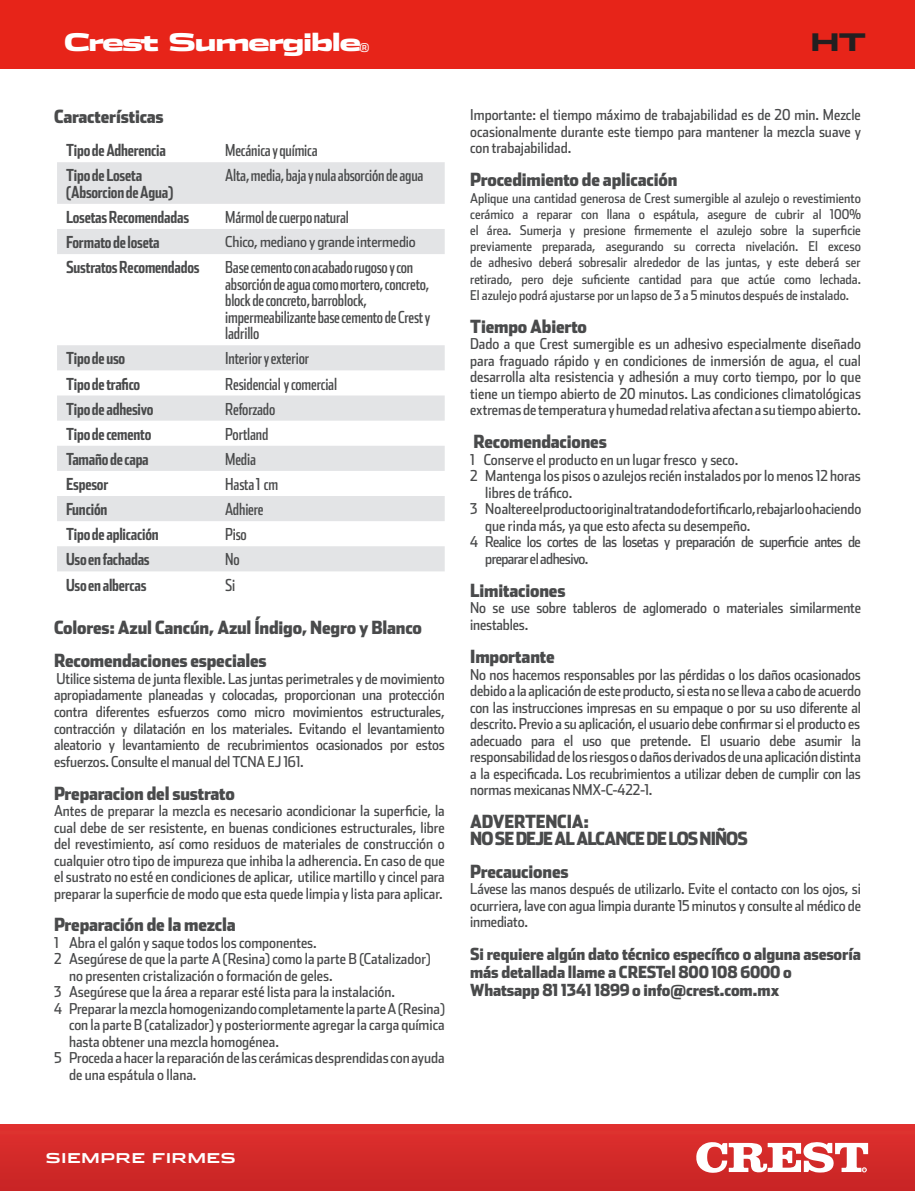
<style>
.page{position:relative;width:915px;height:1191px;background:#fff}
.page>*{position:absolute;margin:0;border:0;box-sizing:border-box;transform-origin:0 0}
.t1{font:900 24px "Stainless Ext";letter-spacing:-.075em;color:#fff}
.t2{font:900 24px "Stainless Ext";color:#231f20}
.t3{font:900 18px/33px "Stainless Cond";letter-spacing:-.01em;color:#494a4b}
.t4{font:900 18px/16.5px "Stainless Cond";letter-spacing:-.05em;color:#494a4b}
.t5{font:16.5px/16.5px "Stainless Comp";letter-spacing:-.01em;color:#494a4b}
.t6{font:700 16.5px/16.5px "Stainless Comp";letter-spacing:-.01em;color:#494a4b}
.t7{font:900 16.5px/18px "Stainless Cond";letter-spacing:-.01em;color:#494a4b}
.t8{font:15px/16.5px "Stainless Cond";letter-spacing:-.005em;color:#494a4b;text-align:justify}
.t9{font:15px "Stainless Cond";letter-spacing:-.035em;color:#494a4b}
.t10{font:13.5px/16.2px "Stainless Cond";color:#494a4b;text-align:justify}
.t11{font:700 13.5px "Stainless Ext";letter-spacing:.025em;color:#fff}
.s1{font-family:"Stainless";font-weight:400;font-size:12px}
</style>
<div class="page">
<svg style="left:57px;top:162px;width:387px;height:409px"></svg>
<div style="left:0;top:0;width:914px;height:68px;background:#e72419"></div>
<img style="left:0;top:1124px;width:914px;height:67px">
<svg style="left:694px;top:1141px;width:173px;height:32px"></svg>
<h1 class="t1" style="left:64px;top:28px;width:307px">Crest Sumergible<span class="s1">®</span></h1>
<h1 class="t2" style="left:810px;top:28px;width:58px">HT</h1>
<p class="t3" style="left:54px;top:99px;width:111px">Características</p>
<p class="t6" style="left:66px;top:142px;width:101px">Tipo de Adherencia</p>
<p class="t5" style="left:225px;top:142px;width:94px">Mecánica y química</p>
<p class="t6" style="left:66px;top:167px;width:109px">Tipo de Loseta (Absorcion de Agua)</p>
<p class="t5" style="left:225px;top:167px;width:200px">Alta, media, baja y nula absorción de agua</p>
<p class="t6" style="left:66px;top:208px;width:125px">Losetas Recomendadas</p>
<p class="t5" style="left:225px;top:208px;width:125px">Mármol de cuerpo natural</p>
<p class="t6" style="left:66px;top:233px;width:95px">Formato de loseta</p>
<p class="t8" style="left:225px;top:233px;width:192px">Chico, mediano y grande intermedio</p>
<p class="t6" style="left:66px;top:259px;width:135px">Sustratos Recomendados</p>
<p class="t5" style="left:225px;top:259px;width:207px">Base cemento con acabado rugoso y con absorción de agua como mortero, concreto, block de concreto, barroblock, impermeabilizante base cemento de Crest y ladrillo</p>
<p class="t6" style="left:66px;top:350px;width:61px">Tipo de uso</p>
<p class="t5" style="left:225px;top:350px;width:86px">Interior y exterior</p>
<p class="t6" style="left:66px;top:375px;width:76px">Tipo de trafico</p>
<p class="t5" style="left:225px;top:375px;width:113px">Residencial y comercial</p>
<p class="t6" style="left:66px;top:400px;width:89px">Tipo de adhesivo</p>
<p class="t5" style="left:225px;top:400px;width:52px">Reforzado</p>
<p class="t6" style="left:66px;top:425px;width:87px">Tipo de cemento</p>
<p class="t5" style="left:225px;top:425px;width:45px">Portland</p>
<p class="t6" style="left:66px;top:450px;width:84px">Tamaño de capa</p>
<p class="t5" style="left:225px;top:450px;width:32px">Media</p>
<p class="t6" style="left:66px;top:475px;width:44px">Espesor</p>
<p class="t5" style="left:225px;top:475px;width:54px">Hasta 1 cm</p>
<p class="t6" style="left:66px;top:500px;width:43px">Función</p>
<p class="t5" style="left:225px;top:500px;width:40px">Adhiere</p>
<p class="t6" style="left:66px;top:525px;width:94px">Tipo de aplicación</p>
<p class="t5" style="left:225px;top:526px;width:23px">Piso</p>
<p class="t6" style="left:66px;top:551px;width:85px">Uso en fachadas</p>
<p class="t5" style="left:225px;top:551px;width:16px">No</p>
<p class="t6" style="left:66px;top:576px;width:82px">Uso en albercas</p>
<p class="t5" style="left:225px;top:576px;width:12px">Si</p>
<p class="t3" style="left:54px;top:611px;width:369px">Colores: Azul Cancún, Azul Índigo, Negro y Blanco<br>Recomendaciones especiales</p>
<p class="t8" style="left:54px;top:670px;width:392px">Utilice sistema de junta flexible. Las juntas perimetrales y de movimiento apropiadamente planeadas y colocadas, proporcionan una protección contra diferentes esfuerzos como micro movimientos estructurales, contracción y dilatación en los materiales. Evitando el levantamiento aleatorio y levantamiento de recubrimientos ocasionados por estos esfuerzos. Consulte el manual del TCNA EJ 161.</p>
<p class="t3" style="left:54px;top:776px;width:182px">Preparacion del sustrato</p>
<p class="t8" style="left:54px;top:802px;width:392px">Antes de preparar la mezcla es necesario acondicionar la superficie, la cual debe de ser resistente, en buenas condiciones estructurales, libre del revestimiento, así como residuos de materiales de construcción o cualquier otro tipo de impureza que inhiba la adherencia. En caso de que el sustrato no esté en condiciones de aplicar, utilice martillo y cincel para preparar la superficie de modo que esta quede limpia y lista para aplicar.</p>
<p class="t3" style="left:54px;top:908px;width:183px">Preparación de la mezcla</p>
<p class="t8" style="left:54px;top:934px;width:264px">1 Abra el galón y saque todos los componentes.</p>
<p class="t8" style="left:54px;top:950px;width:378px">2 Asegúrese de que la parte A (Resina) como la parte B (Catalizador)</p>
<p class="t8" style="left:69px;top:967px;width:265px">no presenten cristalización o formación de geles.</p>
<p class="t8" style="left:54px;top:983px;width:342px">3 Asegúrese que la área a reparar esté lista para la instalación.</p>
<p class="t8" style="left:54px;top:1000px;width:392px">4 Preparar la mezcla homogenizando completamente la parte A (Resina)</p>
<p class="t8" style="left:69px;top:1016px;width:377px">con la parte B (catalizador) y posteriormente agregar la carga química</p>
<p class="t8" style="left:69px;top:1033px;width:211px">hasta obtener una mezcla homogénea.</p>
<p class="t8" style="left:54px;top:1049px;width:392px">5 Proceda a hacer la reparación de las cerámicas desprendidas con ayuda</p>
<p class="t8" style="left:69px;top:1066px;width:129px">de una espátula o llana.</p>
<p class="t8" style="left:470px;top:106px;width:392px">Importante: el tiempo máximo de trabajabilidad es de 20 min. Mezcle ocasionalmente durante este tiempo para mantener la mezcla suave y con trabajabilidad.</p>
<p class="t3" style="left:470px;top:163px;width:208px">Procedimiento de aplicación</p>
<p class="t10" style="left:470px;top:189px;width:392px">Aplique una cantidad generosa de Crest sumergible al azulejo o revestimiento cerámico a reparar con llana o espátula, asegure de cubrir al 100% el área. Sumerja y presione firmemente el azulejo sobre la superficie previamente preparada, asegurando su correcta nivelación. El exceso de adhesivo deberá sobresalir alrededor de las juntas, y este deberá ser retirado, pero deje suficiente cantidad para que actúe como lechada.<br>El azulejo podrá ajustarse por un lapso de 3 a 5 minutos después de instalado.</p>
<p class="t3" style="left:470px;top:309px;width:118px">Tiempo Abierto</p>
<p class="t8" style="left:470px;top:335px;width:392px">Dado a que Crest sumergible es un adhesivo especialmente diseñado para fraguado rápido y en condiciones de inmersión de agua, el cual desarrolla alta resistencia y adhesión a muy corto tiempo, por lo que tiene un tiempo abierto de 20 minutos. Las condiciones climatológicas extremas de temperatura y humedad relativa afectan a su tiempo abierto.</p>
<p class="t3" style="left:473px;top:425px;width:135px">Recomendaciones</p>
<p class="t8" style="left:470px;top:451px;width:269px">1 Conserve el producto en un lugar fresco y seco.</p>
<p class="t8" style="left:470px;top:467px;width:392px">2 Mantenga los pisos o azulejos recién instalados por lo menos 12 horas</p>
<p class="t8" style="left:485px;top:484px;width:89px">libres de tráfico.</p>
<p class="t8" style="left:470px;top:500px;width:392px">3 No altere el producto original tratando de fortificarlo, rebajarlo o haciendo</p>
<p class="t8" style="left:485px;top:517px;width:267px">que rinda más, ya que esto afecta su desempeño.</p>
<p class="t9" style="left:470px;top:533px;width:392px">4 Realice los cortes de las losetas y preparación de superficie antes de</p>
<p class="t9" style="left:485px;top:550px;width:105px">preparar el adhesivo.</p>
<p class="t3" style="left:470px;top:573px;width:97px">Limitaciones</p>
<p class="t8" style="left:470px;top:599px;width:392px">No se use sobre tableros de aglomerado o materiales similarmente inestables.</p>
<p class="t3" style="left:470px;top:639px;width:86px">Importante</p>
<p class="t8" style="left:470px;top:665px;width:392px">No nos hacemos responsables por las pérdidas o los daños ocasionados debido a la aplicación de este producto, si esta no se lleva a cabo de acuerdo con las instrucciones impresas en su empaque o por su uso diferente al descrito. Previo a su aplicación, el usuario debe confirmar si el producto es adecuado para el uso que pretende. El usuario debe asumir la responsabilidad de los riesgos o daños derivados de una aplicación distinta a la especificada. Los recubrimientos a utilizar deben de cumplir con las normas mexicanas NMX-C-422-1.</p>
<p class="t4" style="left:470px;top:813px;width:279px">ADVERTENCIA:<br>NO SE DEJE AL ALCANCE DE LOS NIÑOS</p>
<p class="t3" style="left:470px;top:854px;width:100px">Precauciones</p>
<p class="t8" style="left:470px;top:880px;width:392px">Lávese las manos después de utilizarlo. Evite el contacto con los ojos, si ocurriera, lave con agua limpia durante 15 minutos y consulte al médico de inmediato.</p>
<p class="t7" style="left:470px;top:944px;width:392px">Si requiere algún dato técnico específico o alguna asesoría más detallada llame a CRESTel 800 108 6000 o<br>Whatsapp 81 1341 1899 o info@crest.com.mx</p>
<p class="t11" style="left:46px;top:1149px;width:192px">SIEMPRE FIRMES</p>
</div>
